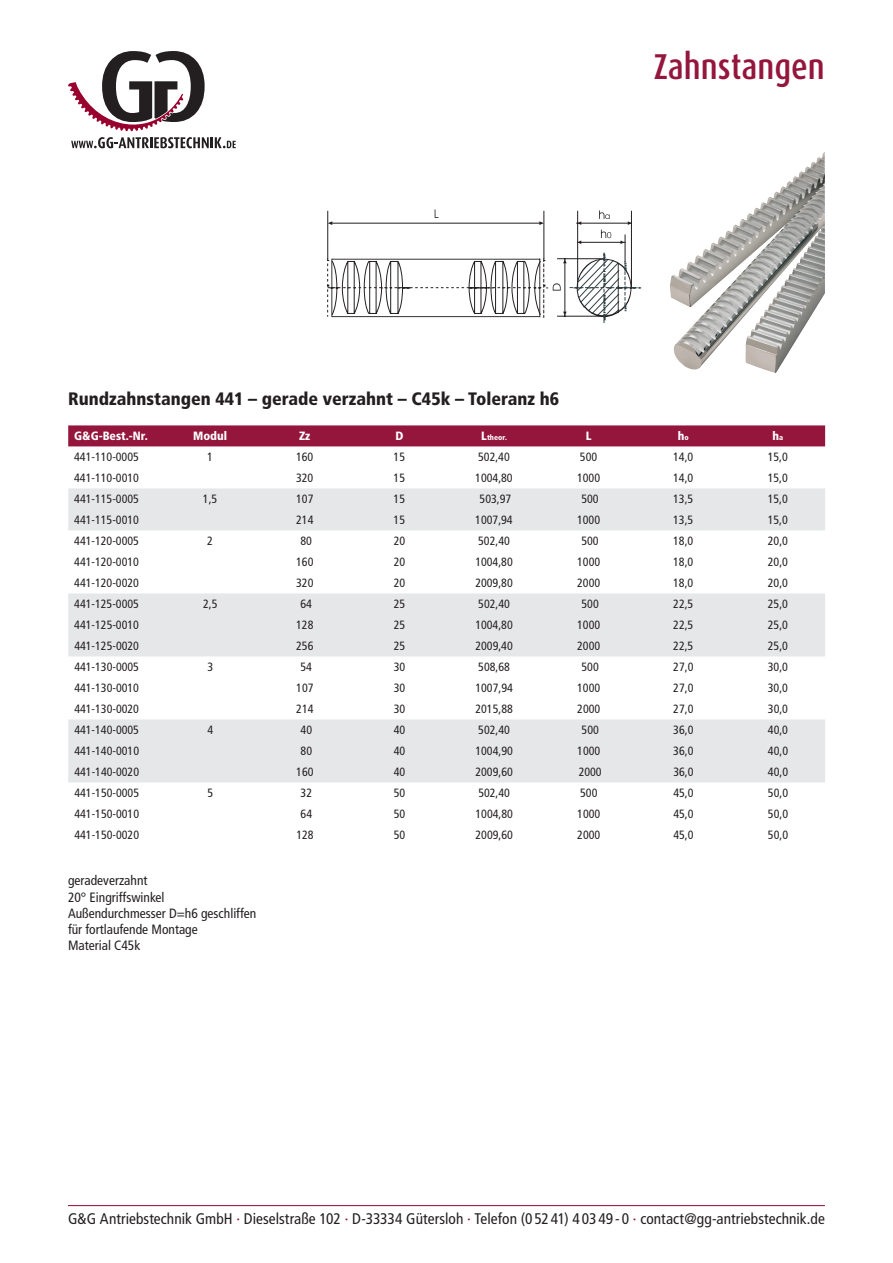
<style>
.page{position:relative;width:893px;height:1263px;background:#fff}
.page>*{position:absolute;margin:0;border:0;box-sizing:border-box;transform-origin:0 0}
.t1{font:500 36px "Dax Condensed";color:#94163d}
.t2{font:900 condensed 18px "Frutiger LT Std";color:#231f20}
.t3{font:condensed 15.3px "Frutiger LT Std";letter-spacing:.005em;color:#231f20}
.t4{font:condensed 13.5px/16.2px "Frutiger LT Std";color:#231f20}
.t5{font:condensed 12px "Frutiger LT Std";color:#231f20}
.t6{font:900 condensed 12px "Frutiger LT Std";color:#fff}
.t7{font:900 condensed 7.5px "Frutiger LT Std";color:#fff}
.s1{font-size:12px}
.s2{font-size:7.5px}
.s3{color:#94163d}
</style>
<div class="page">
<hr style="left:68px;top:1205px;width:757px;height:1px;background:#94163d">
<img style="left:670px;top:152px;width:154px;height:180px">
<div style="left:68px;top:425px;width:757px;height:21px;background:#94163d"></div>
<div style="left:68px;top:488px;width:757px;height:42px;background:#e6e7e9"></div>
<svg style="left:68px;top:593px;width:757px;height:189px;fill:#e6e7e9"></svg>
<hr style="left:332px;top:223px;width:207px;height:1px;background:#231f20">
<hr style="left:544px;top:211px;width:1px;height:48px;background:#231f20">
<hr style="left:327px;top:211px;width:1px;height:48px;background:#231f20">
<svg style="left:328px;top:221px;width:4px;height:4px"></svg>
<svg style="left:539px;top:221px;width:5px;height:4px"></svg>
<svg style="left:327px;top:258px;width:220px;height:59px"></svg>
<svg style="left:553px;top:210px;width:88px;height:113px"></svg>
<svg style="left:71px;top:137px;width:165px;height:11px"></svg>
<svg style="left:68px;top:51px;width:137px;height:80px"></svg>
<h1 class="t1" style="left:654px;top:47px;width:173px">Zahnstangen</h1>
<h2 class="t2" style="left:68px;top:388px;width:493px">Rundzahnstangen 441 – gerade verzahnt – C45k – Toleranz h6</h2>
<p class="t6" style="left:74px;top:429px;width:75px">G&amp;G-Best.-Nr.</p>
<p class="t6" style="left:193px;top:429px;width:36px">Modul</p>
<p class="t6" style="left:299px;top:429px;width:13px">Zz</p>
<p class="t6" style="left:395px;top:429px;width:10px">D</p>
<p class="t7" style="left:481px;top:433px;width:27px"><span class="s1">L</span>theor.</p>
<p class="t6" style="left:586px;top:429px;width:7px">L</p>
<p class="t6" style="left:678px;top:429px;width:12px">h<span class="s2">o</span></p>
<p class="t6" style="left:772px;top:429px;width:12px">h<span class="s2">a</span></p>
<p class="t5" style="left:74px;top:450px;width:66px">441-110-0005</p>
<p class="t5" style="left:207px;top:450px;width:7px">1</p>
<p class="t5" style="left:296px;top:450px;width:19px">160</p>
<p class="t5" style="left:394px;top:450px;width:13px">15</p>
<p class="t5" style="left:478px;top:450px;width:33px">502,40</p>
<p class="t5" style="left:580px;top:450px;width:19px">500</p>
<p class="t5" style="left:673px;top:450px;width:22px">14,0</p>
<p class="t5" style="left:768px;top:450px;width:22px">15,0</p>
<p class="t5" style="left:74px;top:471px;width:66px">441-110-0010</p>
<p class="t5" style="left:296px;top:471px;width:19px">320</p>
<p class="t5" style="left:394px;top:471px;width:13px">15</p>
<p class="t5" style="left:475px;top:471px;width:39px">1004,80</p>
<p class="t5" style="left:577px;top:471px;width:25px">1000</p>
<p class="t5" style="left:673px;top:471px;width:22px">14,0</p>
<p class="t5" style="left:768px;top:471px;width:22px">15,0</p>
<p class="t5" style="left:74px;top:492px;width:66px">441-115-0005</p>
<p class="t5" style="left:203px;top:492px;width:16px">1,5</p>
<p class="t5" style="left:296px;top:492px;width:19px">107</p>
<p class="t5" style="left:394px;top:492px;width:13px">15</p>
<p class="t5" style="left:480px;top:492px;width:33px">503,97</p>
<p class="t5" style="left:581px;top:492px;width:19px">500</p>
<p class="t5" style="left:673px;top:492px;width:22px">13,5</p>
<p class="t5" style="left:768px;top:492px;width:22px">15,0</p>
<p class="t5" style="left:74px;top:513px;width:66px">441-115-0010</p>
<p class="t5" style="left:296px;top:513px;width:19px">214</p>
<p class="t5" style="left:394px;top:513px;width:13px">15</p>
<p class="t5" style="left:475px;top:513px;width:39px">1007,94</p>
<p class="t5" style="left:577px;top:513px;width:25px">1000</p>
<p class="t5" style="left:673px;top:513px;width:22px">13,5</p>
<p class="t5" style="left:768px;top:513px;width:22px">15,0</p>
<p class="t5" style="left:74px;top:534px;width:66px">441-120-0005</p>
<p class="t5" style="left:207px;top:534px;width:7px">2</p>
<p class="t5" style="left:300px;top:534px;width:13px">80</p>
<p class="t5" style="left:394px;top:534px;width:13px">20</p>
<p class="t5" style="left:478px;top:534px;width:33px">502,40</p>
<p class="t5" style="left:581px;top:534px;width:19px">500</p>
<p class="t5" style="left:673px;top:534px;width:22px">18,0</p>
<p class="t5" style="left:768px;top:534px;width:22px">20,0</p>
<p class="t5" style="left:74px;top:555px;width:66px">441-120-0010</p>
<p class="t5" style="left:296px;top:555px;width:19px">160</p>
<p class="t5" style="left:394px;top:555px;width:13px">20</p>
<p class="t5" style="left:475px;top:555px;width:39px">1004,80</p>
<p class="t5" style="left:577px;top:555px;width:25px">1000</p>
<p class="t5" style="left:673px;top:555px;width:22px">18,0</p>
<p class="t5" style="left:768px;top:555px;width:22px">20,0</p>
<p class="t5" style="left:74px;top:576px;width:66px">441-120-0020</p>
<p class="t5" style="left:296px;top:576px;width:19px">320</p>
<p class="t5" style="left:394px;top:576px;width:13px">20</p>
<p class="t5" style="left:475px;top:576px;width:39px">2009,80</p>
<p class="t5" style="left:577px;top:576px;width:25px">2000</p>
<p class="t5" style="left:673px;top:576px;width:22px">18,0</p>
<p class="t5" style="left:768px;top:576px;width:22px">20,0</p>
<p class="t5" style="left:74px;top:597px;width:66px">441-125-0005</p>
<p class="t5" style="left:203px;top:597px;width:16px">2,5</p>
<p class="t5" style="left:301px;top:597px;width:13px">64</p>
<p class="t5" style="left:394px;top:597px;width:13px">25</p>
<p class="t5" style="left:478px;top:597px;width:33px">502,40</p>
<p class="t5" style="left:581px;top:597px;width:19px">500</p>
<p class="t5" style="left:673px;top:597px;width:22px">22,5</p>
<p class="t5" style="left:768px;top:597px;width:22px">25,0</p>
<p class="t5" style="left:74px;top:618px;width:66px">441-125-0010</p>
<p class="t5" style="left:296px;top:618px;width:19px">128</p>
<p class="t5" style="left:394px;top:618px;width:13px">25</p>
<p class="t5" style="left:475px;top:618px;width:39px">1004,80</p>
<p class="t5" style="left:577px;top:618px;width:25px">1000</p>
<p class="t5" style="left:673px;top:618px;width:22px">22,5</p>
<p class="t5" style="left:768px;top:618px;width:22px">25,0</p>
<p class="t5" style="left:74px;top:639px;width:66px">441-125-0020</p>
<p class="t5" style="left:296px;top:639px;width:19px">256</p>
<p class="t5" style="left:394px;top:639px;width:13px">25</p>
<p class="t5" style="left:475px;top:639px;width:39px">2009,40</p>
<p class="t5" style="left:577px;top:639px;width:25px">2000</p>
<p class="t5" style="left:673px;top:639px;width:22px">22,5</p>
<p class="t5" style="left:768px;top:639px;width:22px">25,0</p>
<p class="t5" style="left:74px;top:660px;width:66px">441-130-0005</p>
<p class="t5" style="left:207px;top:660px;width:7px">3</p>
<p class="t5" style="left:301px;top:660px;width:13px">54</p>
<p class="t5" style="left:394px;top:660px;width:13px">30</p>
<p class="t5" style="left:478px;top:660px;width:33px">508,68</p>
<p class="t5" style="left:581px;top:660px;width:19px">500</p>
<p class="t5" style="left:673px;top:660px;width:22px">27,0</p>
<p class="t5" style="left:768px;top:660px;width:22px">30,0</p>
<p class="t5" style="left:74px;top:681px;width:66px">441-130-0010</p>
<p class="t5" style="left:296px;top:681px;width:19px">107</p>
<p class="t5" style="left:394px;top:681px;width:13px">30</p>
<p class="t5" style="left:475px;top:681px;width:39px">1007,94</p>
<p class="t5" style="left:577px;top:681px;width:25px">1000</p>
<p class="t5" style="left:673px;top:681px;width:22px">27,0</p>
<p class="t5" style="left:768px;top:681px;width:22px">30,0</p>
<p class="t5" style="left:74px;top:702px;width:66px">441-130-0020</p>
<p class="t5" style="left:296px;top:702px;width:19px">214</p>
<p class="t5" style="left:394px;top:702px;width:13px">30</p>
<p class="t5" style="left:475px;top:702px;width:39px">2015,88</p>
<p class="t5" style="left:577px;top:702px;width:25px">2000</p>
<p class="t5" style="left:673px;top:702px;width:22px">27,0</p>
<p class="t5" style="left:768px;top:702px;width:22px">30,0</p>
<p class="t5" style="left:74px;top:723px;width:66px">441-140-0005</p>
<p class="t5" style="left:207px;top:723px;width:7px">4</p>
<p class="t5" style="left:301px;top:723px;width:13px">40</p>
<p class="t5" style="left:394px;top:723px;width:13px">40</p>
<p class="t5" style="left:478px;top:723px;width:33px">502,40</p>
<p class="t5" style="left:582px;top:723px;width:19px">500</p>
<p class="t5" style="left:673px;top:723px;width:22px">36,0</p>
<p class="t5" style="left:768px;top:723px;width:22px">40,0</p>
<p class="t5" style="left:74px;top:744px;width:66px">441-140-0010</p>
<p class="t5" style="left:301px;top:744px;width:13px">80</p>
<p class="t5" style="left:394px;top:744px;width:13px">40</p>
<p class="t5" style="left:475px;top:744px;width:39px">1004,90</p>
<p class="t5" style="left:577px;top:744px;width:25px">1000</p>
<p class="t5" style="left:673px;top:744px;width:22px">36,0</p>
<p class="t5" style="left:768px;top:744px;width:22px">40,0</p>
<p class="t5" style="left:74px;top:765px;width:66px">441-140-0020</p>
<p class="t5" style="left:296px;top:765px;width:19px">160</p>
<p class="t5" style="left:394px;top:765px;width:13px">40</p>
<p class="t5" style="left:475px;top:765px;width:39px">2009,60</p>
<p class="t5" style="left:579px;top:765px;width:25px">2000</p>
<p class="t5" style="left:673px;top:765px;width:22px">36,0</p>
<p class="t5" style="left:768px;top:765px;width:22px">40,0</p>
<p class="t5" style="left:74px;top:786px;width:66px">441-150-0005</p>
<p class="t5" style="left:207px;top:786px;width:7px">5</p>
<p class="t5" style="left:301px;top:786px;width:13px">32</p>
<p class="t5" style="left:394px;top:786px;width:13px">50</p>
<p class="t5" style="left:478px;top:786px;width:33px">502,40</p>
<p class="t5" style="left:580px;top:786px;width:19px">500</p>
<p class="t5" style="left:673px;top:786px;width:22px">45,0</p>
<p class="t5" style="left:768px;top:786px;width:22px">50,0</p>
<p class="t5" style="left:74px;top:807px;width:66px">441-150-0010</p>
<p class="t5" style="left:301px;top:807px;width:13px">64</p>
<p class="t5" style="left:394px;top:807px;width:13px">50</p>
<p class="t5" style="left:475px;top:807px;width:39px">1004,80</p>
<p class="t5" style="left:577px;top:807px;width:25px">1000</p>
<p class="t5" style="left:673px;top:807px;width:22px">45,0</p>
<p class="t5" style="left:768px;top:807px;width:22px">50,0</p>
<p class="t5" style="left:74px;top:828px;width:66px">441-150-0020</p>
<p class="t5" style="left:296px;top:828px;width:19px">128</p>
<p class="t5" style="left:394px;top:828px;width:13px">50</p>
<p class="t5" style="left:475px;top:828px;width:39px">2009,60</p>
<p class="t5" style="left:577px;top:828px;width:25px">2000</p>
<p class="t5" style="left:673px;top:828px;width:22px">45,0</p>
<p class="t5" style="left:768px;top:828px;width:22px">50,0</p>
<p class="t4" style="left:68px;top:873px;width:190px">geradeverzahnt<br>20° Eingriffswinkel<br>Außendurchmesser D=h6 geschliffen für fortlaufende Montage<br>Material C45k</p>
<p class="t3" style="left:68px;top:1209px;width:758px">G&amp;G Antriebstechnik GmbH <span class="s3">·</span> Dieselstraße 102 <span class="s3">·</span> D-33334 Gütersloh <span class="s3">·</span> Telefon (0 52 41) 4 03 49 - 0 <span class="s3">·</span> contact@gg-antriebstechnik.de</p>
</div>
